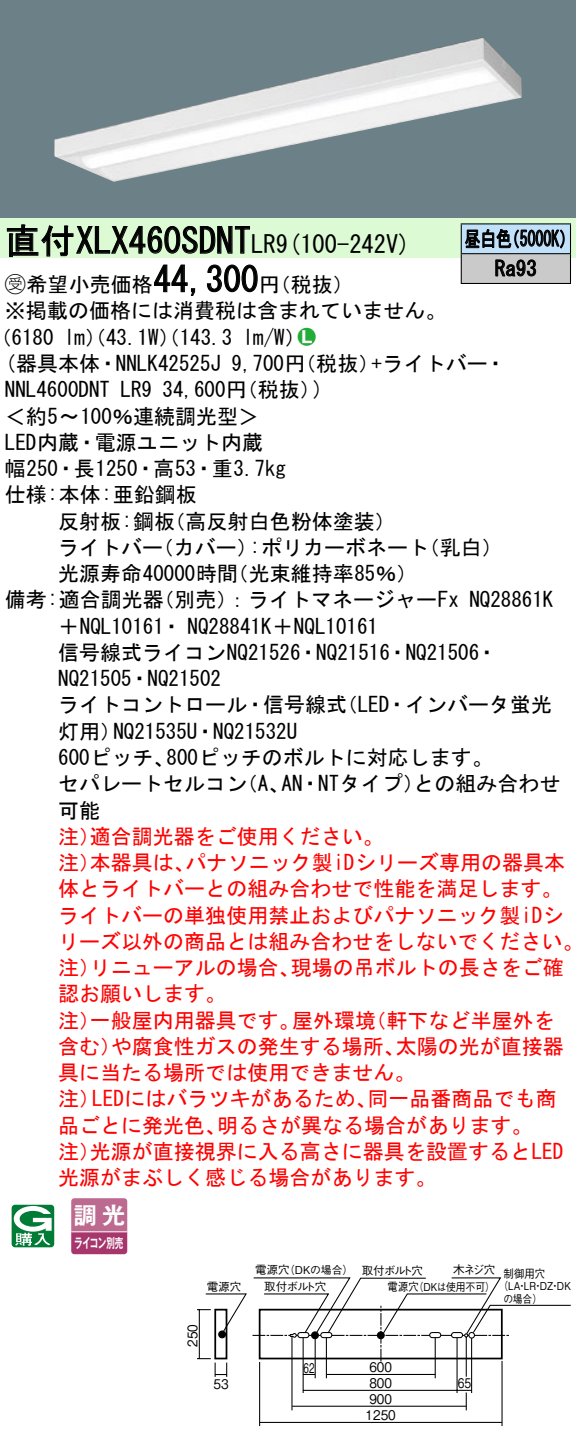
<style>
.page{position:relative;width:576px;height:1436px;background:#fff}
.page>*{position:absolute;margin:0;border:0;box-sizing:border-box;transform-origin:0 0}
.t1{font:35px "MS Gothic";color:#000}
.t2{font:24.5px "MS Gothic";color:#000}
.t3{font:23.1px "Gothic MB101 Pro De Bold 90 pv RKSJ H";color:#fff}
.t4{font:21px/26.2px "MS Gothic";color:#000}
.t5{font:21px/26.2px "MS Gothic";color:#f00}
.t6{font:21px/29.8px "MS Gothic";color:#000;scale:.75 1}
.t7{font:21px "Ford Classification 1";color:#23ac38}
.t8{font:13.3px/16.4px "Gothic BBB Pro Medium 90 pv RKSJ H";color:#000;scale:.9 1}
.t9{font:13.3px "Gothic MB101 Pro De Bold 90 pv RKSJ H";letter-spacing:-.05em;color:#fff;scale:.65 1}
.t10{font:13.3px "Gothic BBB Pro Medium 90 pv RKSJ H";color:#000;scale:.65 1}
.t11{font:13.3px "Gothic BBB Pro Medium 90 pv RKSJ H";color:#000;scale:.8 1}
.t12{font:11.55px "Gothic BBB Pro Medium 90 pv RKSJ H";letter-spacing:-.035em;color:#000}
.t13{font:11.55px "Gothic BBB Pro Medium 90 pv RKSJ H";letter-spacing:-.035em;color:#000;scale:.9 1}
.t14{font:10.85px/12.2px "Gothic BBB Pro Medium 90 pv RKSJ H";color:#000;text-align:center;scale:.9 1}
.t15{font:10.85px "Gothic BBB Pro Medium 90 pv RKSJ H";color:#000}
.s1{font-size:24.5px}
.s2{font-family:"Ford Classification 1"}
.s3{color:#fff}
</style>
<div class="page">
<svg style="left:0;top:0;width:575px;height:218px;background:#7e8f95"></svg>
<img style="left:160px;top:38px;width:319px;height:76px">
<div style="left:0;top:218px;width:575px;height:40px;background:#dcfad4"></div>
<svg style="left:6px;top:224px;width:244px;height:33px"></svg>
<svg style="left:154px;top:264px;width:42px;height:32px"></svg>
<svg style="left:207px;top:264px;width:51px;height:29px"></svg>
<svg style="left:12px;top:1204px;width:42px;height:43px"></svg>
<svg style="left:71px;top:1198px;width:56px;height:55px;background:#b45883"></svg>
<hr style="left:71px;top:1230px;width:56px;height:2px;background:#fff">
<div style="left:461px;top:224px;width:109px;height:30px;background:#c1e1fa"></div>
<div style="left:461px;top:254px;width:109px;height:29px;background:#cacaca"></div>
<hr style="left:460px;top:223px;width:110px;height:1px;background:#000">
<hr style="left:569px;top:224px;width:2px;height:29px;background:#000">
<hr style="left:460px;top:253px;width:110px;height:1px;background:#000">
<hr style="left:569px;top:254px;width:2px;height:29px;background:#000">
<hr style="left:460px;top:283px;width:110px;height:1px;background:#000">
<svg style="left:460px;top:224px;width:104px;height:59px"></svg>
<hr style="left:501px;top:1360px;width:1px;height:65px;background:#000">
<hr style="left:259px;top:1361px;width:1px;height:64px;background:#000">
<svg style="left:197px;top:1277px;width:373px;height:146px"></svg>
<h1 class="t1" style="left:5px;top:223px;width:272px">直付XLX460SDNT<span class="s1">LR</span></h1>
<p class="t4" style="left:259px;top:271px;width:96px">（円税抜(</p>
<p class="t2" style="left:276px;top:232px;width:136px">(9 100-242 (V</p>
<h1 class="t1" style="left:153px;top:262px;width:106px">44,300</h1>
<p class="t4" style="left:5px;top:271px;width:442px"><span class="s2">B</span>希望小売価格<br>※掲載の価格には消費税は含まれていません。</p>
<p class="t7" style="left:298px;top:326px;width:19px">2<span class="s3">7</span></p>
<p class="t4" style="left:243px;top:324px;width:64px">l m (W/</p>
<p class="t4" style="left:-9px;top:324px;width:65px">（6180</p>
<p class="t4" style="left:64px;top:324px;width:169px">lm）（43.1 ）（W 143.3</p>
<p class="t6" style="left:494px;top:224px;width:57px;text-indent:-30px">昼白色<br>Ra93</p>
<p class="t6" style="left:504px;top:224px;width:96px">（5000 (K</p>
<p class="t4" style="left:5px;top:350px;width:217px">(器具本体・NNLK42525J</p>
<p class="t4" style="left:371px;top:350px;width:136px">+ライトバー・</p>
<p class="t4" style="left:231px;top:350px;width:149px">9,700 （円税抜）</p>
<p class="t4" style="left:162px;top:376px;width:160px">34,600 （円税抜(</p>
<p class="t4" style="left:313px;top:376px;width:12px">(</p>
<p class="t4" style="left:5px;top:376px;width:106px">NNL4600DNT</p>
<p class="t4" style="left:5px;top:403px;width:255px">＜約〜5 100％連続調光型&lt;</p>
<p class="t4" style="left:5px;top:429px;width:259px">LED内蔵・電源ユニット内蔵</p>
<p class="t4" style="left:5px;top:455px;width:282px">幅250・長1250・高53・重3.7kg</p>
<p class="t4" style="left:5px;top:481px;width:193px">仕様:本体:亜鉛鋼板</p>
<p class="t4" style="left:164px;top:508px;width:233px">（高反射白色粉体塗装(</p>
<p class="t4" style="left:120px;top:376px;width:33px">LR9</p>
<p class="t4" style="left:58px;top:508px;width:118px">反射板:鋼板</p>
<p class="t4" style="left:58px;top:534px;width:106px">ライトバー</p>
<p class="t4" style="left:153px;top:534px;width:106px">（カバー）</p>
<p class="t4" style="left:250px;top:534px;width:181px">:ポリカーボネート</p>
<p class="t4" style="left:418px;top:534px;width:85px">（乳白(</p>
<p class="t4" style="left:58px;top:560px;width:181px">光源寿命40000時間</p>
<p class="t4" style="left:227px;top:560px;width:191px">（光束維持率85％(</p>
<p class="t4" style="left:153px;top:586px;width:307px">（別売：）ライトマネージャーFx</p>
<p class="t4" style="left:5px;top:586px;width:160px">備考:適合調光器</p>
<p class="t4" style="left:58px;top:613px;width:321px">＋NQL10161・ NQ28841 ＋K NQL10161</p>
<p class="t4" style="left:58px;top:639px;width:441px">信号線式ライコンNQ21526・NQ21516・NQ21506・</p>
<p class="t4" style="left:58px;top:665px;width:164px">NQ21505・NQ21502</p>
<p class="t4" style="left:336px;top:691px;width:217px">（LED・インバータ蛍光</p>
<p class="t4" style="left:469px;top:586px;width:85px">NQ28861K</p>
<p class="t4" style="left:58px;top:691px;width:290px;text-align:center">ライトコントロール・信号線式<br>NQ21535 ・U NQ21532U</p>
<p class="t4" style="left:58px;top:718px;width:64px">灯用）</p>
<p class="t4" style="left:166px;top:744px;width:328px">800ピッチのボルトに対応します。</p>
<p class="t4" style="left:58px;top:744px;width:118px">600ピッチ、</p>
<p class="t4" style="left:281px;top:770px;width:144px">AN・NTタイプ）</p>
<p class="t4" style="left:413px;top:770px;width:148px">との組み合わせ</p>
<p class="t4" style="left:58px;top:770px;width:190px">セパレートセルコン可能</p>
<p class="t5" style="left:90px;top:823px;width:295px">適合調光器をご使用ください。</p>
<p class="t4" style="left:237px;top:770px;width:54px">（、A</p>
<p class="t5" style="left:58px;top:823px;width:43px">注）</p>
<p class="t5" style="left:185px;top:849px;width:381px">パナソニック製iDシリーズ専用の器具本</p>
<p class="t5" style="left:58px;top:849px;width:43px">注）</p>
<p class="t5" style="left:58px;top:875px;width:505px">体とライトバーとの組み合わせで性能を満足します。</p>
<p class="t5" style="left:58px;top:901px;width:507px">ライトバーの単独使用禁止およびパナソニック製iDシ</p>
<p class="t5" style="left:58px;top:928px;width:526px">リーズ以外の商品とは組み合わせをしないでください。</p>
<p class="t5" style="left:290px;top:954px;width:275px">現場の吊ボルトの長さをご確</p>
<p class="t5" style="left:90px;top:849px;width:106px">本器具は、</p>
<p class="t5" style="left:58px;top:954px;width:169px">注）<br>認お願いします。</p>
<p class="t5" style="left:90px;top:954px;width:211px">リニューアルの場合、</p>
<p class="t5" style="left:90px;top:1006px;width:211px">一般屋内用器具です。</p>
<p class="t5" style="left:292px;top:1006px;width:85px">屋外環境</p>
<p class="t5" style="left:365px;top:1006px;width:190px">（軒下など半屋外を</p>
<p class="t5" style="left:58px;top:1006px;width:43px">注）</p>
<p class="t5" style="left:111px;top:1033px;width:295px">や腐食性ガスの発生する場所、</p>
<p class="t5" style="left:395px;top:1033px;width:170px">太陽の光が直接器</p>
<p class="t5" style="left:58px;top:1033px;width:64px">含む）</p>
<p class="t5" style="left:58px;top:1059px;width:358px">具に当たる場所では使用できません。</p>
<p class="t5" style="left:367px;top:1085px;width:190px">同一品番商品でも商</p>
<p class="t5" style="left:92px;top:1085px;width:286px">LEDにはバラツキがあるため、</p>
<p class="t5" style="left:58px;top:1085px;width:43px">注）</p>
<p class="t5" style="left:90px;top:1111px;width:475px;text-indent:-32px">品ごとに発光色、<br>光源が直接視界に入る高さに器具を設置するとLED</p>
<p class="t5" style="left:217px;top:1111px;width:317px">明るさが異なる場合があります。</p>
<p class="t5" style="left:58px;top:1138px;width:379px">注）<br>光源がまぶしく感じる場合があります。</p>
<p class="t3" style="left:74px;top:1195px;width:53px">調光</p>
<p class="t9" style="left:74px;top:1231px;width:77px">ライコン別売</p>
<p class="t12" style="left:207px;top:1277px;width:36px">電源穴</p>
<p class="t8" style="left:183px;top:1346px;width:27px;rotate:-90deg">250</p>
<p class="t8" style="left:213px;top:1373px;width:18px">53</p>
<p class="t12" style="left:255px;top:1260px;width:36px">電源穴</p>
<p class="t15" style="left:284px;top:1261px;width:71px">（DKの場合）</p>
<p class="t12" style="left:264px;top:1277px;width:64px">取付ボルト穴</p>
<p class="t10" style="left:303px;top:1356px;width:18px">62</p>
<p class="t12" style="left:453px;top:1260px;width:44px">木ネジ穴</p>
<p class="t12" style="left:362px;top:1260px;width:63px">取付ボルト穴</p>
<p class="t13" style="left:503px;top:1264px;width:48px">制御用穴</p>
<p class="t14" style="left:413px;top:1278px;width:176px">（DKは使用不可( （LA LR DZ DK</p>
<p class="t13" style="left:387px;top:1276px;width:36px">電源穴</p>
<p class="t14" style="left:503px;top:1278px;width:45px">・<br>の場合(</p>
<p class="t14" style="left:533px;top:1278px;width:12px">・</p>
<p class="t14" style="left:550px;top:1278px;width:12px">・</p>
<p class="t8" style="left:369px;top:1356px;width:27px">600</p>
<p class="t8" style="left:369px;top:1372px;width:27px">800</p>
<p class="t8" style="left:365px;top:1388px;width:35px">900<br>1250</p>
<p class="t11" style="left:457px;top:1372px;width:18px">65</p>
</div>
